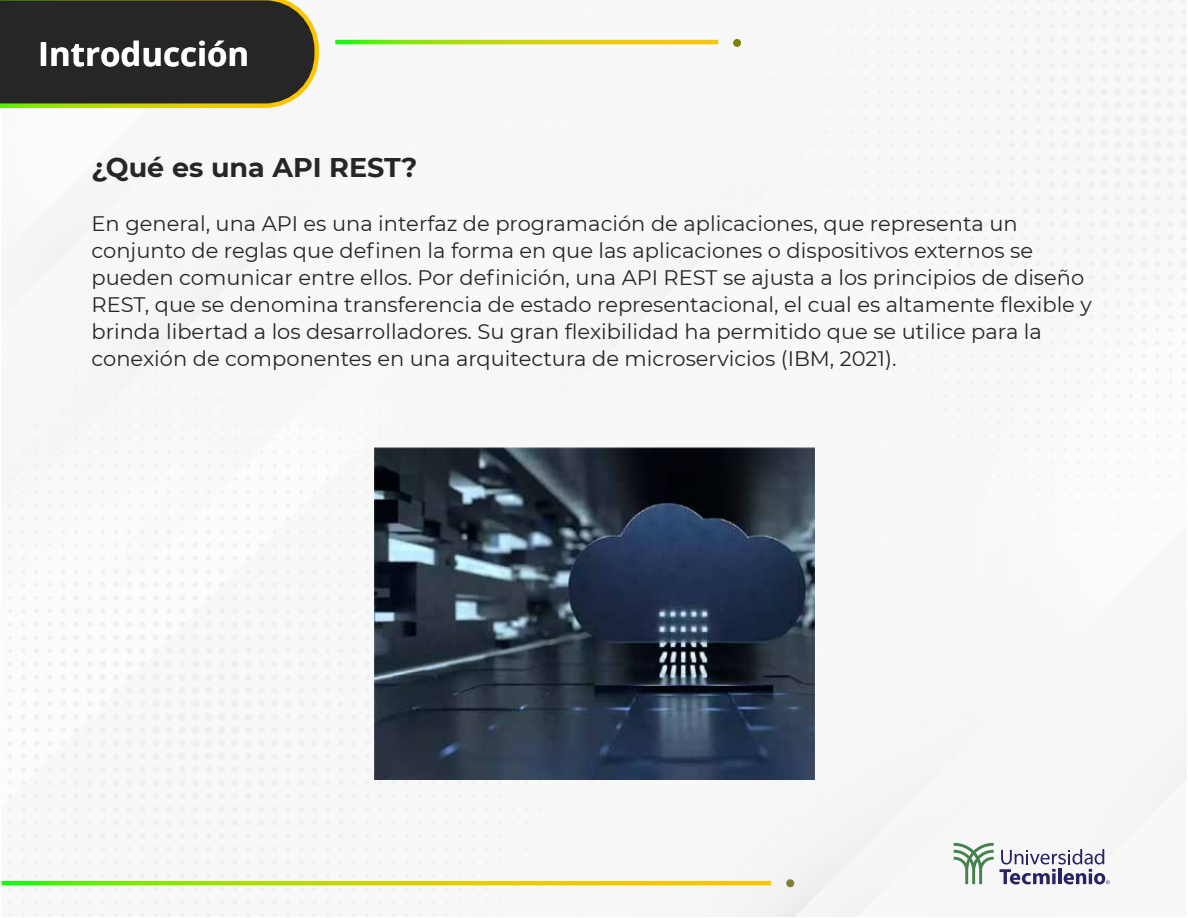
<style>
.page{position:relative;width:1188px;height:918px;background:#fff}
.page>*{position:absolute;margin:0;border:0;box-sizing:border-box;transform-origin:0 0}
.t1{font:700 33px "Open Sans";color:#fff}
.t2{font:700 27px "Montserrat";color:#262626}
.t3{font:21px/27px "Montserrat";color:#262626}
</style>
<div class="page">
<img style="left:2px;top:0;width:1184px;height:916px">
<svg style="left:1000px;top:849px;width:110px;height:35px"></svg>
<svg style="left:954px;top:843px;width:40px;height:41px"></svg>
<svg style="left:0;top:0;width:321px;height:110px;background:#3b3b2f"></svg>
<svg style="left:335px;top:40px;width:383px;height:4px;background:#bad700"></svg>
<svg style="left:2px;top:881px;width:769px;height:4px;background:#bad700"></svg>
<div style="left:733px;top:39px;width:8px;height:8px;background:#808000;border-radius:50%"></div>
<div style="left:786px;top:879px;width:8px;height:8px;background:#808035;border-radius:50%"></div>
<img style="left:375px;top:447px;width:440px;height:333px">
<h1 class="t1" style="left:38px;top:31px;width:213px">Introducción</h1>
<p class="t2" style="left:92px;top:148px;width:327px">¿Qué es una API REST?</p>
<p class="t3" style="left:92px;top:209px;width:1002px">En general, una API es una interfaz de programación de aplicaciones, que representa un conjunto de reglas que definen la forma en que las aplicaciones o dispositivos externos se pueden comunicar entre ellos. Por definición, una API REST se ajusta a los principios de diseño REST, que se denomina transferencia de estado representacional, el cual es altamente flexible y brinda libertad a los desarrolladores. Su gran flexibilidad ha permitido que se utilice para la conexión de componentes en una arquitectura de microservicios (IBM, 2021).</p>
</div>
